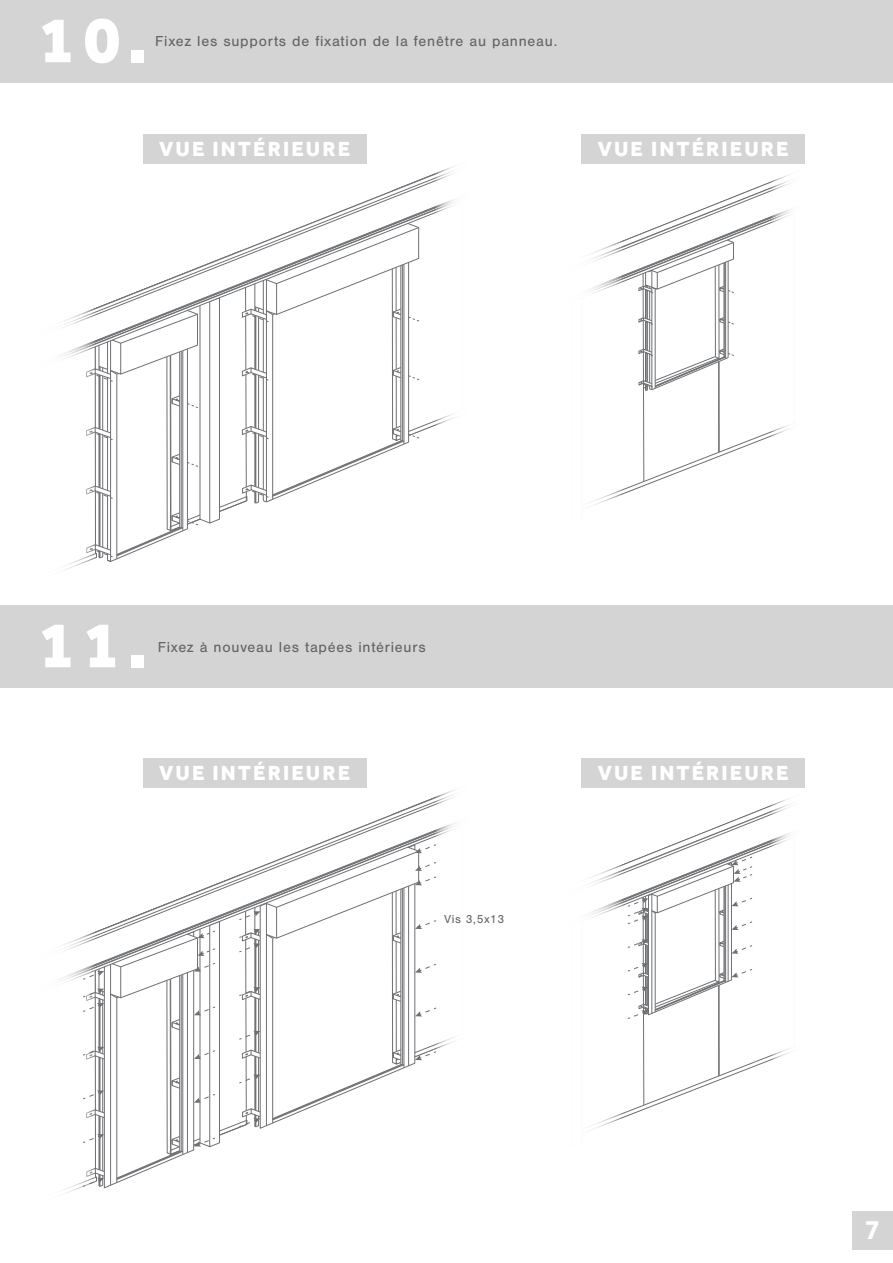
<style>
.page{position:relative;width:893px;height:1263px;background:#fff}
.page>*{position:absolute;margin:0;border:0;box-sizing:border-box;transform-origin:0 0}
.t1{font:800 67.5px "Effra";color:#fff}
.t2{font:700 28.5px "Effra";color:#fff}
.t3{font:800 21px "Effra";letter-spacing:.1em;color:#fff}
.t4{font:15px "Nimbus San";letter-spacing:.05em;color:#656365}
.t5{font:12px "Nimbus San";letter-spacing:.05em;color:#656365}
</style>
<div class="page">
<div style="left:852px;top:1211px;width:41px;height:38px;background:#d5d4d5"></div>
<div style="left:0;top:0;width:893px;height:82px;background:#d5d4d5"></div>
<div style="left:143px;top:135px;width:224px;height:29px;background:#d5d4d5"></div>
<svg style="left:591px;top:174px;width:199px;height:332px"></svg>
<div style="left:581px;top:135px;width:224px;height:29px;background:#d5d4d5"></div>
<div style="left:143px;top:758px;width:224px;height:30px;background:#d5d4d5"></div>
<div style="left:581px;top:758px;width:224px;height:30px;background:#d5d4d5"></div>
<div style="left:0;top:606px;width:893px;height:82px;background:#d5d4d5"></div>
<svg style="left:29px;top:166px;width:454px;height:440px"></svg>
<svg style="left:64px;top:790px;width:391px;height:404px"></svg>
<svg style="left:591px;top:798px;width:199px;height:332px"></svg>
<h1 class="t1" style="left:38px;top:-1px;width:110px">10.</h1>
<p class="t4" style="left:155px;top:33px;width:404px">Fixez les supports de fixation de la fenêtre au panneau.</p>
<h3 class="t3" style="left:159px;top:137px;width:193px">VUE INTÉRIEURE</h3>
<h3 class="t3" style="left:598px;top:137px;width:193px">VUE INTÉRIEURE</h3>
<h1 class="t1" style="left:38px;top:604px;width:110px">11.</h1>
<p class="t4" style="left:158px;top:639px;width:270px">Fixez à nouveau les tapées intérieurs</p>
<h3 class="t3" style="left:159px;top:760px;width:193px">VUE INTÉRIEURE</h3>
<h3 class="t3" style="left:598px;top:760px;width:193px">VUE INTÉRIEURE</h3>
<p class="t5" style="left:444px;top:912px;width:62px">Vis 3,5x13</p>
<h2 class="t2" style="left:865px;top:1213px;width:17px">7</h2>
</div>
